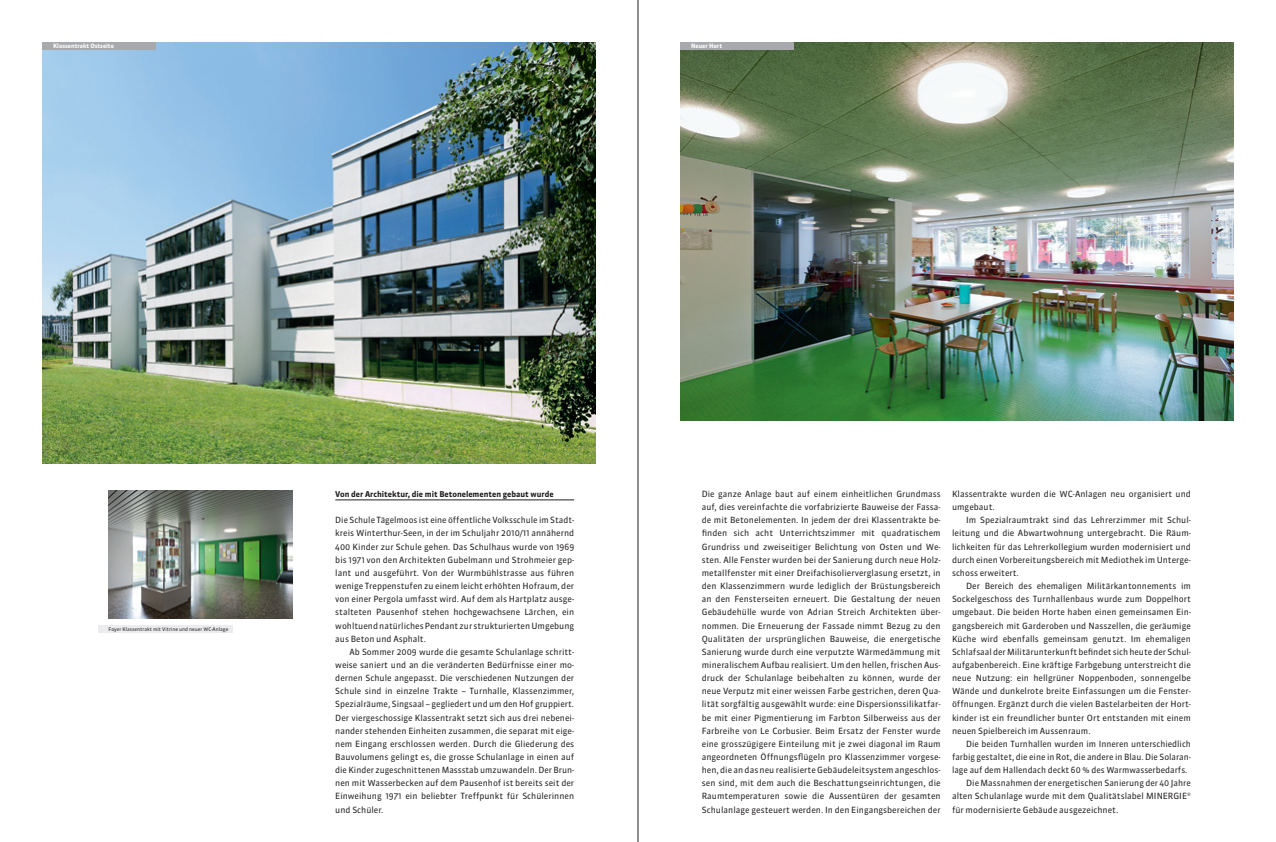
<style>
.page{position:relative;width:1276px;height:842px;background:#fff}
.page>*{position:absolute;margin:0;border:0;box-sizing:border-box;transform-origin:0 0}
.t1{font:8.5px/13.1px "Sanuk OT";color:#231f20;text-align:justify}
.t2{font:700 8px "Sanuk OT";color:#231f20}
.t3{font:700 6px "Sanuk OT";color:#fff}
.t4{font:5px "Sanuk OT";color:#231f20}
</style>
<div class="page">
<img style="left:43px;top:43px;width:552px;height:420px">
<img style="left:108px;top:490px;width:185px;height:128px">
<div style="left:98px;top:625px;width:134px;height:8px;background:#ececee"></div>
<div style="left:43px;top:43px;width:113px;height:7px;background:#a8a9ad"></div>
<hr style="left:335px;top:500px;width:239px;height:1px;background:#231f20">
<img style="left:680px;top:43px;width:553px;height:378px">
<div style="left:680px;top:43px;width:114px;height:7px;background:#a8a9ad"></div>
<hr style="left:638px;top:0;width:1px;height:842px;background:#231f20">
<p class="t3" style="left:53px;top:43px;width:62px">Klassentrakt Ostseite</p>
<p class="t3" style="left:691px;top:43px;width:33px">Neuer Hort</p>
<p class="t4" style="left:108px;top:626px;width:121px">Foyer Klassentrakt mit Vitrine und neuer WC-Anlage</p>
<p class="t2" style="left:335px;top:489px;width:220px">Von der Architektur, die mit Betonelementen gebaut wurde</p>
<p class="t1" style="left:335px;top:514px;width:240px">Die Schule Tägelmoos ist eine öffentliche Volksschule im Stadt&shy;kreis Winterthur-Seen, in der im Schuljahr 2010/11 annähernd 400 Kinder zur Schule gehen. Das Schulhaus wurde von 1969 bis 1971 von den Architekten Gubelmann und Strohmeier gep&shy;lant und ausgeführt. Von der Wurmbühlstrasse aus führen wenige Treppenstufen zu einem leicht erhöhten Hofraum, der von einer Pergola umfasst wird. Auf dem als Hartplatz ausge&shy;stalteten Pausenhof stehen hochgewachsene Lärchen, ein wohltuend natürliches Pendant zur strukturierten Umgebung aus Beton und Asphalt.</p>
<p class="t1" style="left:335px;top:645px;width:240px;text-indent:14px">Ab Sommer 2009 wurde die gesamte Schulanlage schritt&shy;weise saniert und an die veränderten Bedürfnisse einer mo&shy;dernen Schule angepasst. Die verschiedenen Nutzungen der Schule sind in einzelne Trakte – Turnhalle, Klassenzimmer, Spezialräume, Singsaal – gegliedert und um den Hof gruppiert.<br>Der viergeschossige Klassentrakt setzt sich aus drei nebenei&shy;nander stehenden Einheiten zusammen, die separat mit eige&shy;nem Eingang erschlossen werden. Durch die Gliederung des Bauvolumens gelingt es, die grosse Schulanlage in einen auf die Kinder zugeschnittenen Massstab umzuwandeln. Der Brun&shy;nen mit Wasserbecken auf dem Pausenhof ist bereits seit der Einweihung 1971 ein beliebter Treffpunkt für Schülerinnen und Schüler.</p>
<p class="t1" style="left:702px;top:487px;width:240px">Die ganze Anlage baut auf einem einheitlichen Grundmass auf, dies vereinfachte die vorfabrizierte Bauweise der Fassa&shy;de mit Betonelementen. In jedem der drei Klassentrakte be&shy;finden sich acht Unterrichtszimmer mit quadratischem Grundriss und zweiseitiger Belichtung von Osten und We&shy;sten. Alle Fenster wurden bei der Sanierung durch neue Holz&shy;metallfenster mit einer Dreifachisolierverglasung ersetzt, in den Klassenzimmern wurde lediglich der Brüstungsbereich an den Fensterseiten erneuert. Die Gestaltung der neuen Gebäudehülle wurde von Adrian Streich Architekten über&shy;nommen. Die Erneuerung der Fassade nimmt Bezug zu den Qualitäten der ursprünglichen Bauweise, die energetische Sanierung wurde durch eine verputzte Wärmedämmung mit mineralischem Aufbau realisiert. Um den hellen, frischen Aus&shy;druck der Schulanlage beibehalten zu können, wurde der neue Verputz mit einer weissen Farbe gestrichen, deren Qua&shy;lität sorgfältig ausgewählt wurde: eine Dispersionssilikatfar&shy;be mit einer Pigmentierung im Farbton Silberweiss aus der Farbreihe von Le Corbusier. Beim Ersatz der Fenster wurde eine grosszügigere Einteilung mit je zwei diagonal im Raum angeordneten Öffnungsflügeln pro Klassenzimmer vorgese&shy;hen, die an das neu realisierte Gebäudeleitsystem angeschlos&shy;sen sind, mit dem auch die Beschattungseinrichtungen, die Raumtemperaturen sowie die Aussentüren der gesamten Schulanlage gesteuert werden. In den Eingangsbereichen der</p>
<p class="t1" style="left:952px;top:487px;width:240px">Klassentrakte wurden die WC-Anlagen neu organisiert und umgebaut.</p>
<p class="t1" style="left:952px;top:514px;width:240px;text-indent:14px">Im Spezialraumtrakt sind das Lehrerzimmer mit Schul&shy;leitung und die Abwartwohnung untergebracht. Die Räum&shy;lichkeiten für das Lehrerkollegium wurden modernisiert und durch einen Vorbereitungsbereich mit Mediothek im Unterge&shy;schoss erweitert.</p>
<p class="t1" style="left:952px;top:579px;width:240px;text-indent:14px">Der Bereich des ehemaligen Militärkantonnements im Sockelgeschoss des Turnhallenbaus wurde zum Doppelhort umgebaut. Die beiden Horte haben einen gemeinsamen Ein&shy;gangsbereich mit Garderoben und Nasszellen, die geräumige Küche wird ebenfalls gemeinsam genutzt. Im ehemaligen Schlafsaal der Militärunterkunft befindet sich heute der Schul&shy;aufgabenbereich. Eine kräftige Farbgebung unterstreicht die neue Nutzung: ein hellgrüner Noppenboden, sonnengelbe Wände und dunkelrote breite Einfassungen um die Fenster&shy;öffnungen. Ergänzt durch die vielen Bastelarbeiten der Hort&shy;kinder ist ein freundlicher bunter Ort entstanden mit einem neuen Spielbereich im Aussenraum.</p>
<p class="t1" style="left:966px;top:737px;width:226px">Die beiden Turnhallen wurden im Inneren unterschiedlich</p>
<p class="t1" style="left:952px;top:750px;width:240px">farbig gestaltet, die eine in Rot, die andere in Blau. Die Solaran-</p>
<p class="t1" style="left:952px;top:763px;width:237px">lage auf dem Hallendach deckt 60 % des Warmwasserbedarfs.</p>
<p class="t1" style="left:966px;top:777px;width:226px">Die Massnahmen der energetischen Sanierung der 40 Jahre</p>
<p class="t1" style="left:952px;top:790px;width:240px">alten Schulanlage wurde mit dem Qualitätslabel MINERGIE®</p>
<p class="t1" style="left:952px;top:803px;width:168px">für modernisierte Gebäude ausgezeichnet.</p>
</div>
